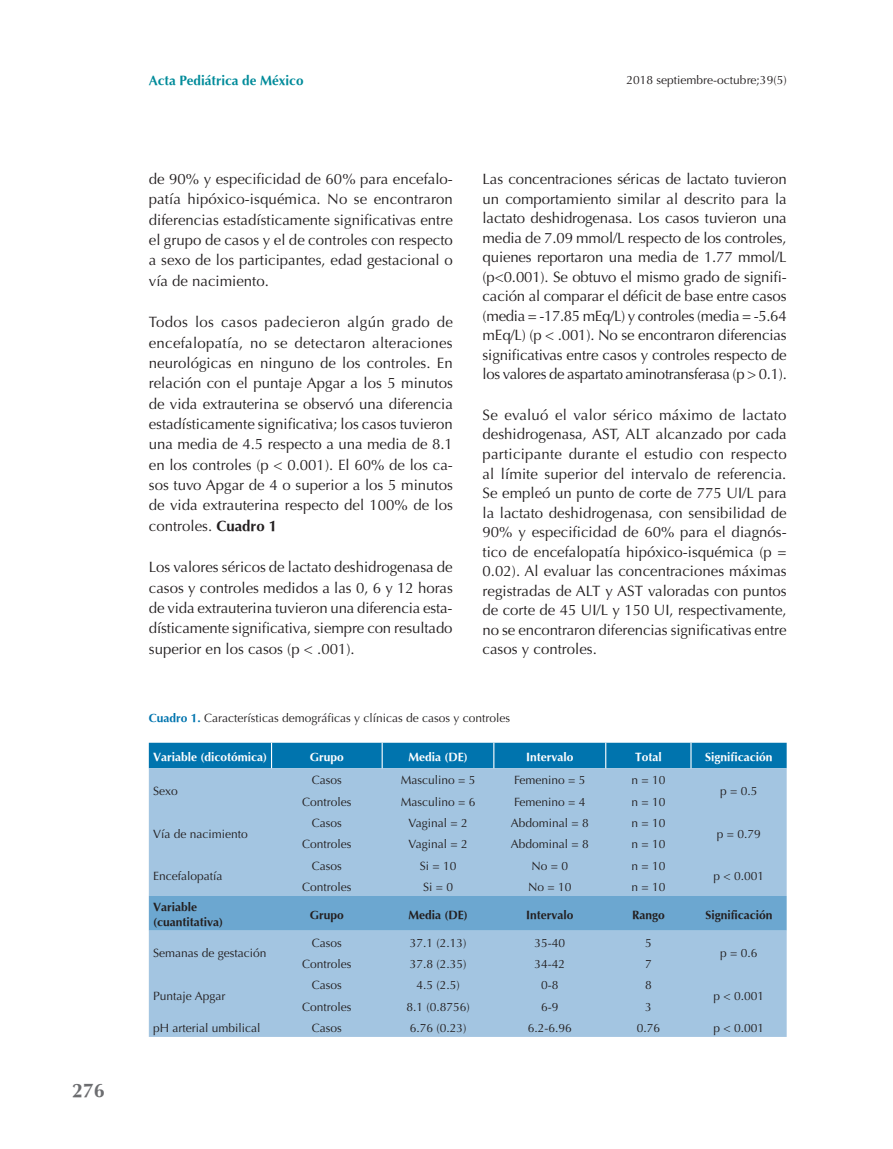
<style>
.page{position:relative;width:893px;height:1149px;background:#fff}
.page>*{position:absolute;margin:0;border:0;box-sizing:border-box;transform-origin:0 0}
.t1{font:700 19.5px "Optima";color:#6c6d70}
.t2{font:15px/19.5px "Optima";color:#231f20;text-align:justify}
.t3{font:700 13.5px "Optima";color:#008b9a}
.t4{font:12px "Optima";color:#231f20}
.t5{font:700 12px/15px "Optima";color:#231f20}
.t6{font:700 12px "Optima";color:#fff}
.s1{font-weight:700}
.s2{font-weight:700;color:#0074ae}
</style>
<div class="page">
<div style="left:149px;top:768px;width:638px;height:268px;background:#a3c5e1"></div>
<div style="left:149px;top:895px;width:638px;height:35px;background:#6ca7d0"></div>
<div style="left:149px;top:742px;width:638px;height:26px;background:#0074ae"></div>
<hr style="left:690px;top:742px;width:2px;height:26px;background:#fff">
<h1 class="t1" style="left:72px;top:1079px;width:34px">276</h1>
<p class="t3" style="left:149px;top:73px;width:156px">Acta Pediátrica de México</p>
<p class="t4" style="left:627px;top:73px;width:162px">2018 septiembre-octubre;39(5)</p>
<p class="t2" style="left:149px;top:169px;width:306px;line-height:20.4px">de 90% y especificidad de 60% para encefalo&shy;patía hipóxico-isquémica. No se encontraron diferencias estadísticamente significativas entre el grupo de casos y el de controles con respecto a sexo de los participantes, edad gestacional o vía de nacimiento.</p>
<p class="t2" style="left:149px;top:312px;width:306px;line-height:20.2px">Todos los casos padecieron algún grado de encefalopatía, no se detectaron alteraciones neurológicas en ninguno de los controles. En relación con el puntaje Apgar a los 5 minutos de vida extrauterina se observó una diferencia estadísticamente significativa; los casos tuvieron una media de 4.5 respecto a una media de 8.1 en los controles (p &lt; 0.001). El 60% de los ca&shy;sos tuvo Apgar de 4 o superior a los 5 minutos de vida extrauterina respecto del 100% de los controles. <span class="s1">Cuadro 1</span></p>
<p class="t2" style="left:149px;top:557px;width:306px;line-height:20.4px">Los valores séricos de lactato deshidrogenasa de casos y controles medidos a las 0, 6 y 12 horas de vida extrauterina tuvieron una diferencia esta&shy;dísticamente significativa, siempre con resultado superior en los casos (p &lt; .001).</p>
<p class="t2" style="left:483px;top:169px;width:306px">Las concentraciones séricas de lactato tuvieron un comportamiento similar al descrito para la lactato deshidrogenasa. Los casos tuvieron una media de 7.09 mmol/L respecto de los controles, quienes reportaron una media de 1.77 mmol/L (p&lt;0.001). Se obtuvo el mismo grado de signifi&shy;cación al comparar el déficit de base entre casos (media = -17.85 mEq/L) y controles (media = -5.64 mEq/L) (p &lt; .001). No se encontraron diferencias significativas entre casos y controles respecto de los valores de aspartato aminotransferasa (p &gt; 0.1).</p>
<p class="t2" style="left:483px;top:405px;width:306px">Se evaluó el valor sérico máximo de lactato deshidrogenasa, AST, ALT alcanzado por cada participante durante el estudio con respecto al límite superior del intervalo de referencia.<br>Se empleó un punto de corte de 775 UI/L para la lactato deshidrogenasa, con sensibilidad de 90% y especificidad de 60% para el diagnós&shy;tico de encefalopatía hipóxico-isquémica (p = 0.02). Al evaluar las concentraciones máximas registradas de ALT y AST valoradas con puntos de corte de 45 UI/L y 150 UI, respectivamente, no se encontraron diferencias significativas entre casos y controles.</p>
<p class="t4" style="left:149px;top:710px;width:363px"><span class="s2">Cuadro 1.</span> Características demográficas y clínicas de casos y controles</p>
<p class="t6" style="left:153px;top:749px;width:116px">Variable (dicotómica)</p>
<p class="t6" style="left:310px;top:749px;width:36px">Grupo</p>
<p class="t6" style="left:408px;top:749px;width:61px">Media (DE)</p>
<p class="t6" style="left:526px;top:749px;width:49px">Intervalo</p>
<p class="t6" style="left:635px;top:749px;width:28px">Total</p>
<p class="t6" style="left:705px;top:749px;width:69px">Significación</p>
<p class="t4" style="left:153px;top:783px;width:26px">Sexo</p>
<p class="t4" style="left:312px;top:773px;width:32px">Casos</p>
<p class="t4" style="left:401px;top:773px;width:76px">Masculino = 5</p>
<p class="t4" style="left:514px;top:773px;width:73px">Femenino = 5</p>
<p class="t4" style="left:631px;top:773px;width:35px">n = 10</p>
<p class="t4" style="left:720px;top:783px;width:39px">p = 0.5</p>
<p class="t4" style="left:302px;top:794px;width:51px">Controles</p>
<p class="t4" style="left:401px;top:794px;width:76px">Masculino = 6</p>
<p class="t4" style="left:514px;top:794px;width:73px">Femenino = 4</p>
<p class="t4" style="left:631px;top:794px;width:35px">n = 10</p>
<p class="t4" style="left:153px;top:826px;width:96px">Vía de nacimiento</p>
<p class="t4" style="left:153px;top:868px;width:71px">Encefalopatía</p>
<p class="t4" style="left:312px;top:815px;width:32px">Casos</p>
<p class="t4" style="left:408px;top:815px;width:61px">Vaginal = 2</p>
<p class="t4" style="left:511px;top:815px;width:79px">Abdominal = 8</p>
<p class="t4" style="left:631px;top:815px;width:35px">n = 10</p>
<p class="t4" style="left:302px;top:837px;width:51px">Controles</p>
<p class="t4" style="left:408px;top:837px;width:61px">Vaginal = 2</p>
<p class="t4" style="left:511px;top:837px;width:79px">Abdominal = 8</p>
<p class="t4" style="left:631px;top:837px;width:35px">n = 10</p>
<p class="t4" style="left:312px;top:858px;width:32px">Casos</p>
<p class="t4" style="left:420px;top:858px;width:38px">Si = 10</p>
<p class="t4" style="left:532px;top:858px;width:38px">No = 0</p>
<p class="t4" style="left:631px;top:858px;width:35px">n = 10</p>
<p class="t4" style="left:302px;top:879px;width:51px">Controles</p>
<p class="t4" style="left:423px;top:879px;width:31px">Si = 0</p>
<p class="t4" style="left:528px;top:879px;width:45px">No = 10</p>
<p class="t4" style="left:631px;top:879px;width:35px">n = 10</p>
<p class="t4" style="left:717px;top:826px;width:45px">p = 0.79</p>
<p class="t4" style="left:714px;top:868px;width:52px">p &lt; 0.001</p>
<p class="t5" style="left:153px;top:899px;width:71px">Variable (cuantitativa)</p>
<p class="t5" style="left:310px;top:907px;width:36px">Grupo</p>
<p class="t5" style="left:408px;top:907px;width:61px">Media (DE)</p>
<p class="t5" style="left:526px;top:907px;width:49px">Intervalo</p>
<p class="t5" style="left:632px;top:907px;width:34px">Rango</p>
<p class="t5" style="left:705px;top:907px;width:69px">Significación</p>
<p class="t4" style="left:153px;top:945px;width:115px">Semanas de gestación</p>
<p class="t4" style="left:312px;top:935px;width:32px">Casos</p>
<p class="t4" style="left:410px;top:935px;width:58px">37.1 (2.13)</p>
<p class="t4" style="left:534px;top:935px;width:32px">35-40</p>
<p class="t4" style="left:645px;top:935px;width:8px">5</p>
<p class="t4" style="left:720px;top:945px;width:39px">p = 0.6</p>
<p class="t4" style="left:302px;top:956px;width:51px">Controles</p>
<p class="t4" style="left:410px;top:956px;width:58px">37.8 (2.35)</p>
<p class="t4" style="left:534px;top:956px;width:32px">34-42</p>
<p class="t4" style="left:645px;top:956px;width:8px">7</p>
<p class="t4" style="left:153px;top:988px;width:74px">Puntaje Apgar</p>
<p class="t4" style="left:312px;top:977px;width:32px">Casos</p>
<p class="t4" style="left:416px;top:977px;width:45px">4.5 (2.5)</p>
<p class="t4" style="left:541px;top:977px;width:19px">0-8</p>
<p class="t4" style="left:645px;top:977px;width:8px">8</p>
<p class="t4" style="left:302px;top:999px;width:51px">Controles</p>
<p class="t4" style="left:406px;top:999px;width:65px">8.1 (0.8756)</p>
<p class="t4" style="left:541px;top:999px;width:19px">6-9</p>
<p class="t4" style="left:645px;top:999px;width:8px">3</p>
<p class="t4" style="left:714px;top:988px;width:52px">p &lt; 0.001</p>
<p class="t4" style="left:153px;top:1020px;width:109px">pH arterial umbilical</p>
<p class="t4" style="left:312px;top:1020px;width:32px">Casos</p>
<p class="t4" style="left:410px;top:1020px;width:58px">6.76 (0.23)</p>
<p class="t4" style="left:528px;top:1020px;width:46px">6.2-6.96</p>
<p class="t4" style="left:637px;top:1020px;width:25px">0.76</p>
<p class="t4" style="left:713px;top:1020px;width:52px">p &lt; 0.001</p>
</div>
